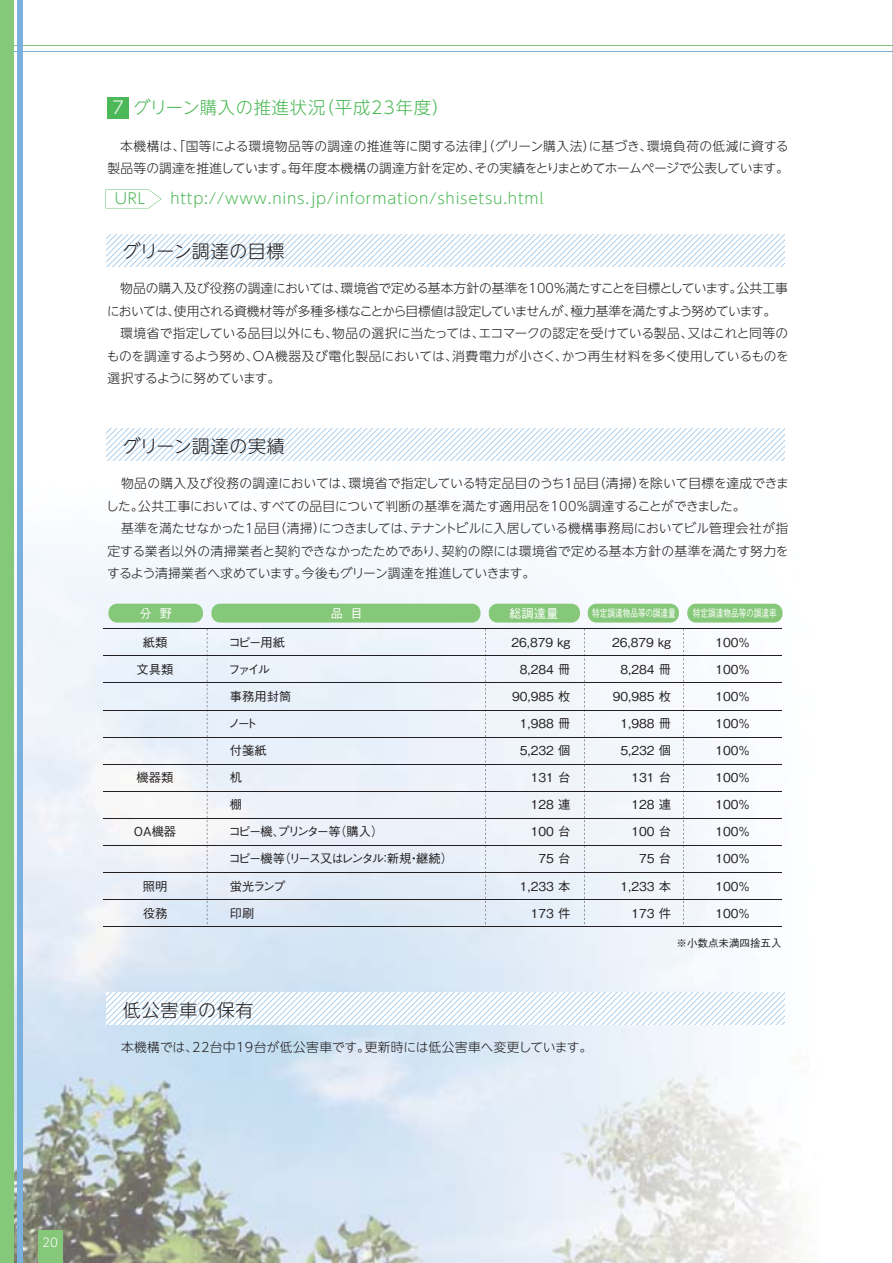
<style>
.page{position:relative;width:893px;height:1263px;background:#fff}
.page>*{position:absolute;margin:0;border:0;box-sizing:border-box;transform-origin:0 0}
.t1{font:18px "UD Shin Go NT Pro Light 90 pv RKSJ H";letter-spacing:.035em;color:#231f20}
.t2{font:18px "UD Shin Go NT Pro Light 90 pv RKSJ H";letter-spacing:.015em;color:#231f20}
.t3{font:17.25px "UD Shin Go NT Pro Light 90 pv RKSJ H";letter-spacing:.05em;color:#4db857}
.t4{font:17.25px "UD Shin Go NT Pro Light 90 pv RKSJ H";color:#fff}
.t5{font:15px "UD Shin Go NT Pro Light 90 pv RKSJ H";letter-spacing:.05em;color:#4db857}
.t6{font:12.75px/22.5px "UD Shin Go NT Pro Light 90 pv RKSJ H";letter-spacing:-.01em;color:#231f20;text-align:right}
.t7{font:12.75px "UD Shin Go NT Pro Light 90 pv RKSJ H";letter-spacing:-.055em;color:#231f20}
.t8{font:12.75px "UD Shin Go NT Pro Light 90 pv RKSJ H";letter-spacing:.01em;color:#231f20}
.t9{font:12.75px "UD Shin Go NT Pro Light 90 pv RKSJ H";letter-spacing:.015em;color:#231f20}
.t10{font:12.75px "UD Shin Go NT Pro Light 90 pv RKSJ H";letter-spacing:.03em;color:#231f20}
.t11{font:12.75px "UD Shin Go NT Pro Light 90 pv RKSJ H";letter-spacing:-.035em;color:#231f20}
.t12{font:12.75px "UD Shin Go NT Pro Light 90 pv RKSJ H";letter-spacing:-.045em;color:#231f20}
.t13{font:12.3px "Gothic BBB Pro Medium 90 pv RKSJ H";color:#231f20}
.t14{font:12.3px "Gothic BBB Pro Medium 90 pv RKSJ H";letter-spacing:-.14em;color:#231f20}
.t15{font:12.3px "Gothic BBB Pro Medium 90 pv RKSJ H";letter-spacing:-.17em;color:#231f20}
.t16{font:12.3px "Gothic BBB Pro Medium 90 pv RKSJ H";color:#fff}
.t17{font:12px "UD Shin Go NT Pro Light 90 pv RKSJ H";color:#fff}
.t18{font:10.5px "Gothic BBB Pro Medium 90 pv RKSJ H";color:#fff;scale:.73 1}
.t19{font:10.5px "Gothic BBB Pro Medium 90 pv RKSJ H";color:#231f20}
</style>
<div class="page">
<img style="left:14px;top:78px;width:781px;height:1185px">
<hr style="left:2px;top:45px;width:891px;height:1px;background:#86c879">
<hr style="left:0;top:51px;width:893px;height:1px;background:#7aafde">
<div style="left:0;top:0;width:14px;height:1263px;background:#86c879"></div>
<div style="left:18px;top:0;width:5px;height:1263px;background:#7aafde"></div>
<div style="left:108px;top:604px;width:95px;height:18px;background:#86c879;border-radius:9px"></div>
<div style="left:211px;top:604px;width:269px;height:18px;background:#86c879;border-radius:9px"></div>
<div style="left:489px;top:604px;width:91px;height:18px;background:#86c879;border-radius:9px"></div>
<div style="left:588px;top:604px;width:91px;height:18px;background:#86c879;border-radius:9px"></div>
<div style="left:687px;top:604px;width:95px;height:18px;background:#86c879;border-radius:9px"></div>
<div style="left:107px;top:97px;width:21px;height:22px;background:#4db857"></div>
<svg style="left:106px;top:234px;width:679px;height:32px"></svg>
<svg style="left:106px;top:429px;width:679px;height:32px"></svg>
<svg style="left:106px;top:993px;width:679px;height:32px"></svg>
<svg style="left:106px;top:189px;width:56px;height:19px"></svg>
<hr style="left:104px;top:656px;width:678px;height:1px;background:#231f20">
<hr style="left:104px;top:628px;width:678px;height:1px;background:#231f20">
<hr style="left:104px;top:683px;width:678px;height:1px;background:#231f20">
<hr style="left:104px;top:710px;width:678px;height:1px;background:#231f20">
<hr style="left:104px;top:764px;width:678px;height:1px;background:#231f20">
<hr style="left:104px;top:737px;width:678px;height:1px;background:#231f20">
<hr style="left:104px;top:791px;width:678px;height:1px;background:#231f20">
<hr style="left:104px;top:818px;width:678px;height:1px;background:#231f20">
<hr style="left:104px;top:899px;width:678px;height:1px;background:#231f20">
<hr style="left:104px;top:845px;width:678px;height:1px;background:#231f20">
<hr style="left:104px;top:872px;width:678px;height:1px;background:#231f20">
<hr style="left:104px;top:927px;width:678px;height:1px;background:#231f20">
<svg style="left:683px;top:629px;width:1px;height:295px"></svg>
<svg style="left:485px;top:629px;width:1px;height:295px"></svg>
<svg style="left:584px;top:629px;width:1px;height:295px"></svg>
<svg style="left:207px;top:629px;width:1px;height:295px"></svg>
<div style="left:38px;top:1231px;width:24px;height:32px;background:#86c879"></div>
<svg style="left:892px;top:0;width:1px;height:1263px"></svg>
<p class="t4" style="left:112px;top:101px;width:13px">7</p>
<p class="t3" style="left:133px;top:101px;width:318px">グリーン購入の推進状況（平成23年度）</p>
<p class="t6" style="left:108px;top:136px;width:683px">本機構は、「国等による環境物品等の調達の推進等に関する法律」（グリーン購入法）に基づき、環境負荷の低減に資する製品等の調達を推進しています。毎年度本機構の調達方針を定め、その実績をとりまとめてホームページで公表しています。</p>
<p class="t5" style="left:115px;top:193px;width:32px">URL</p>
<p class="t5" style="left:170px;top:192px;width:375px">http://www.nins.jp/information/shisetsu.html</p>
<p class="t2" style="left:123px;top:245px;width:164px">グリーン調達の目標</p>
<p class="t6" style="left:120px;top:279px;width:669px">物品の購入及び役務の調達においては、環境省で定める基本方針の基準を100％満たすことを目標としています。公共工事</p>
<p class="t7" style="left:107px;top:306px;width:671px">においては、使用される資機材等が多種多様なことから目標値は設定していませんが、極力基準を満たすよう努めています。</p>
<p class="t6" style="left:120px;top:324px;width:669px">環境省で指定している品目以外にも、物品の選択に当たっては、エコマークの認定を受けている製品、又はこれと同等の</p>
<p class="t8" style="left:107px;top:351px;width:683px">ものを調達するよう努め、OA機器及び電化製品においては、消費電力が小さく、かつ再生材料を多く使用しているものを</p>
<p class="t12" style="left:108px;top:374px;width:174px">選択するように努めています。</p>
<p class="t1" style="left:123px;top:439px;width:164px">グリーン調達の実績</p>
<p class="t9" style="left:121px;top:478px;width:669px">物品の購入及び役務の調達においては、環境省で指定している特定品目のうち1品目（清掃）を除いて目標を達成できま</p>
<p class="t6" style="left:106px;top:496px;width:641px">した。公共工事においては、すべての品目について判断の基準を満たす適用品を100％調達することができました。</p>
<p class="t6" style="left:121px;top:519px;width:669px">基準を満たせなかった1品目（清掃）につきましては、テナントビルに入居している機構事務局においてビル管理会社が指</p>
<p class="t6" style="left:108px;top:541px;width:683px">定する業者以外の清掃業者と契約できなかったためであり、契約の際には環境省で定める基本方針の基準を満たす努力を</p>
<p class="t11" style="left:107px;top:568px;width:430px">するよう清掃業者へ求めています。今後もグリーン調達を推進していきます。</p>
<p class="t16" style="left:139px;top:609px;width:34px">分 野</p>
<p class="t16" style="left:331px;top:609px;width:33px">品 目</p>
<p class="t16" style="left:509px;top:609px;width:51px">総調達量</p>
<p class="t18" style="left:592px;top:609px;width:116px">特定調達物品等の調達量</p>
<p class="t18" style="left:693px;top:609px;width:116px">特定調達物品等の調達率</p>
<p class="t13" style="left:143px;top:638px;width:26px">紙類</p>
<p class="t13" style="left:228px;top:638px;width:58px">コピー用紙</p>
<p class="t13" style="left:511px;top:638px;width:61px">26,879 kg</p>
<p class="t13" style="left:612px;top:638px;width:61px">26,879 kg</p>
<p class="t13" style="left:715px;top:638px;width:35px">100%</p>
<p class="t13" style="left:137px;top:665px;width:38px">文具類</p>
<p class="t13" style="left:228px;top:665px;width:43px">ファイル</p>
<p class="t13" style="left:520px;top:665px;width:52px">8,284 冊</p>
<p class="t13" style="left:620px;top:665px;width:52px">8,284 冊</p>
<p class="t13" style="left:715px;top:665px;width:35px">100%</p>
<p class="t13" style="left:230px;top:692px;width:63px">事務用封筒</p>
<p class="t13" style="left:512px;top:692px;width:60px">90,985 枚</p>
<p class="t13" style="left:613px;top:692px;width:60px">90,985 枚</p>
<p class="t13" style="left:715px;top:692px;width:35px">100%</p>
<p class="t13" style="left:228px;top:719px;width:31px">ノート</p>
<p class="t13" style="left:520px;top:719px;width:52px">1,988 冊</p>
<p class="t13" style="left:620px;top:719px;width:52px">1,988 冊</p>
<p class="t13" style="left:715px;top:719px;width:35px">100%</p>
<p class="t13" style="left:230px;top:746px;width:38px">付箋紙</p>
<p class="t13" style="left:520px;top:746px;width:52px">5,232 個</p>
<p class="t13" style="left:620px;top:746px;width:52px">5,232 個</p>
<p class="t13" style="left:715px;top:746px;width:35px">100%</p>
<p class="t13" style="left:137px;top:773px;width:38px">機器類</p>
<p class="t13" style="left:230px;top:773px;width:14px">机</p>
<p class="t13" style="left:531px;top:773px;width:41px">131 台</p>
<p class="t13" style="left:631px;top:773px;width:41px">131 台</p>
<p class="t13" style="left:715px;top:773px;width:35px">100%</p>
<p class="t13" style="left:230px;top:800px;width:14px">棚</p>
<p class="t13" style="left:531px;top:800px;width:41px">128 連</p>
<p class="t13" style="left:631px;top:800px;width:41px">128 連</p>
<p class="t13" style="left:715px;top:800px;width:35px">100%</p>
<p class="t13" style="left:134px;top:827px;width:44px">OA機器</p>
<p class="t15" style="left:228px;top:827px;width:156px">コピー機、プリンター等（購入）</p>
<p class="t13" style="left:531px;top:827px;width:41px">100 台</p>
<p class="t13" style="left:631px;top:827px;width:41px">100 台</p>
<p class="t13" style="left:715px;top:827px;width:35px">100%</p>
<p class="t14" style="left:228px;top:854px;width:226px">コピー機等（リース又はレンタル：新規・継続）</p>
<p class="t13" style="left:538px;top:854px;width:33px">75 台</p>
<p class="t13" style="left:639px;top:854px;width:33px">75 台</p>
<p class="t13" style="left:715px;top:854px;width:35px">100%</p>
<p class="t13" style="left:143px;top:881px;width:26px">照明</p>
<p class="t13" style="left:230px;top:881px;width:57px">蛍光ランプ</p>
<p class="t13" style="left:520px;top:881px;width:52px">1,233 本</p>
<p class="t13" style="left:620px;top:881px;width:52px">1,233 本</p>
<p class="t13" style="left:715px;top:881px;width:35px">100%</p>
<p class="t13" style="left:143px;top:908px;width:26px">役務</p>
<p class="t13" style="left:230px;top:908px;width:26px">印刷</p>
<p class="t13" style="left:531px;top:908px;width:41px">173 件</p>
<p class="t13" style="left:631px;top:908px;width:41px">173 件</p>
<p class="t13" style="left:715px;top:908px;width:35px">100%</p>
<p class="t1" style="left:123px;top:1003px;width:132px">低公害車の保有</p>
<p class="t10" style="left:121px;top:1042px;width:473px">本機構では、22台中19台が低公害車です。更新時には低公害車へ変更しています。</p>
<p class="t19" style="left:676px;top:939px;width:106px">※小数点未満四捨五入</p>
<p class="t17" style="left:42px;top:1238px;width:17px">20</p>
</div>
